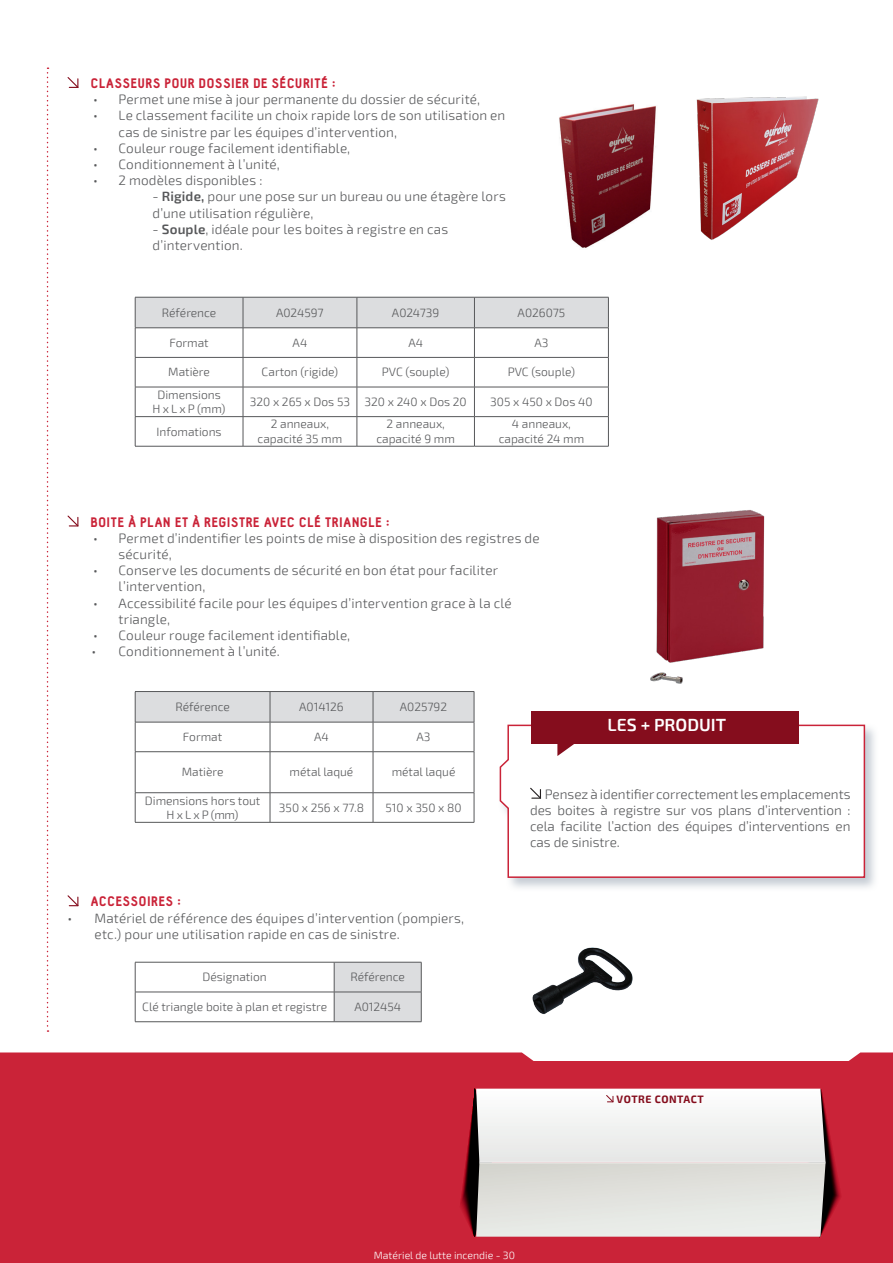
<style>
.page{position:relative;width:893px;height:1263px;background:#fff}
.page>*{position:absolute;margin:0;border:0;box-sizing:border-box;transform-origin:0 0}
.t1{font:600 17.55px "Exo 2";letter-spacing:-.005em;color:#fff}
.titre_fiche_produits{font:300 13.5px/16.2px "Exo 2";letter-spacing:.01em;color:#57585a}
.t2{font:900 13.5px "Hallosans";letter-spacing:.065em;color:#ca2338}
.titre_fiche_produits-2{font:300 12px/14.4px "Exo 2";color:#57585a;text-align:center}
.t3{font:300 10.5px "Exo 2";color:#fff}
.t4{font:700 10.5px "Exo 2";letter-spacing:.045em;color:#850d1d}
.s1{font-weight:600}
</style>
<div class="page">
<div style="left:0;top:1052px;width:893px;height:211px;background:#ca2338"></div>
<svg style="left:47px;top:68px;width:2px;height:964px"></svg>
<hr style="left:135px;top:962px;width:199px;height:1px;background:#57585a">
<hr style="left:135px;top:962px;width:1px;height:30px;background:#57585a">
<hr style="left:135px;top:992px;width:199px;height:1px;background:#57585a">
<svg style="left:135px;top:992px;width:1px;height:29px"></svg>
<hr style="left:135px;top:1021px;width:199px;height:1px;background:#57585a">
<svg style="left:334px;top:962px;width:88px;height:60px;background:#d4d5d7"></svg>
<img style="left:532px;top:947px;width:101px;height:67px">
<svg style="left:67px;top:895px;width:12px;height:12px"></svg>
<img style="left:650px;top:510px;width:115px;height:174px">
<hr style="left:270px;top:822px;width:103px;height:1px;background:#57585a">
<hr style="left:373px;top:822px;width:101px;height:1px;background:#57585a">
<svg style="left:135px;top:691px;width:340px;height:60px"></svg>
<hr style="left:135px;top:751px;width:135px;height:1px;background:#57585a">
<hr style="left:135px;top:752px;width:1px;height:40px;background:#57585a">
<hr style="left:135px;top:792px;width:135px;height:1px;background:#57585a">
<svg style="left:135px;top:793px;width:1px;height:29px"></svg>
<hr style="left:135px;top:822px;width:135px;height:1px;background:#57585a">
<hr style="left:270px;top:722px;width:103px;height:1px;background:#57585a">
<hr style="left:373px;top:722px;width:101px;height:1px;background:#57585a">
<hr style="left:270px;top:751px;width:103px;height:1px;background:#57585a">
<hr style="left:270px;top:752px;width:1px;height:40px;background:#57585a">
<hr style="left:373px;top:751px;width:101px;height:1px;background:#57585a">
<svg style="left:270px;top:793px;width:1px;height:29px"></svg>
<hr style="left:373px;top:752px;width:1px;height:40px;background:#57585a">
<hr style="left:474px;top:752px;width:1px;height:40px;background:#57585a">
<hr style="left:270px;top:792px;width:103px;height:1px;background:#57585a">
<hr style="left:373px;top:792px;width:101px;height:1px;background:#57585a">
<svg style="left:373px;top:793px;width:1px;height:29px"></svg>
<svg style="left:474px;top:793px;width:1px;height:29px"></svg>
<svg style="left:67px;top:515px;width:12px;height:12px"></svg>
<svg style="left:67px;top:77px;width:12px;height:11px"></svg>
<img style="left:559px;top:104px;width:75px;height:144px">
<hr style="left:243px;top:446px;width:114px;height:1px;background:#57585a">
<hr style="left:357px;top:446px;width:117px;height:1px;background:#57585a">
<hr style="left:474px;top:446px;width:135px;height:1px;background:#57585a">
<hr style="left:135px;top:446px;width:108px;height:1px;background:#57585a">
<svg style="left:135px;top:297px;width:474px;height:149px"></svg>
<div style="left:498px;top:723px;width:381px;height:169px;background:#b2bbc6;opacity:.75"></div>
<svg style="left:499px;top:724px;width:367px;height:155px"></svg>
<div style="left:531px;top:711px;width:267px;height:32px;background:#850d1d"></div>
<svg style="left:557px;top:743px;width:24px;height:13px"></svg>
<svg style="left:529px;top:787px;width:13px;height:13px"></svg>
<img style="left:634px;top:96px;width:185px;height:144px">
<svg style="left:459px;top:1089px;width:383px;height:148px"></svg>
<p class="t2" style="left:91px;top:76px;width:247px">CLASSEURS POUR DOSSIER DE SÉCURITÉ :</p>
<p class="titre_fiche_produits" style="left:93px;top:92px;width:389px">• Permet une mise à jour permanente du dossier de sécurité,</p>
<p class="titre_fiche_produits" style="left:119px;top:108px;width:388px;text-indent:-26px">• Le classement facilite un choix rapide lors de son utilisation en cas de sinistre par les équipes d’intervention,</p>
<p class="titre_fiche_produits" style="left:93px;top:140px;width:259px">• Couleur rouge facilement identifiable,</p>
<p class="titre_fiche_produits" style="left:93px;top:156px;width:188px">• Conditionnement à l’unité,</p>
<p class="titre_fiche_produits" style="left:93px;top:173px;width:171px">• 2 modèles disponibles :</p>
<p class="titre_fiche_produits" style="left:153px;top:189px;width:355px">- <span class="s1">Rigide,</span> pour une pose sur un bureau ou une étagère lors d’une utilisation régulière,</p>
<p class="titre_fiche_produits" style="left:153px;top:221px;width:297px">- <span class="s1">Souple</span>, idéale pour les boites à registre en cas d’intervention.</p>
<p class="titre_fiche_produits-2" style="left:162px;top:306px;width:56px">Référence</p>
<p class="titre_fiche_produits-2" style="left:276px;top:306px;width:49px">A024597</p>
<p class="titre_fiche_produits-2" style="left:392px;top:306px;width:49px">A024739</p>
<p class="titre_fiche_produits-2" style="left:518px;top:306px;width:49px">A026075</p>
<p class="titre_fiche_produits-2" style="left:169px;top:336px;width:41px">Format</p>
<p class="titre_fiche_produits-2" style="left:293px;top:336px;width:16px">A4</p>
<p class="titre_fiche_produits-2" style="left:408px;top:336px;width:16px">A4</p>
<p class="titre_fiche_produits-2" style="left:534px;top:336px;width:16px">A3</p>
<p class="titre_fiche_produits-2" style="left:168px;top:365px;width:43px">Matière</p>
<p class="titre_fiche_produits-2" style="left:262px;top:365px;width:78px">Carton (rigide)</p>
<p class="titre_fiche_produits-2" style="left:382px;top:365px;width:69px">PVC (souple)</p>
<p class="titre_fiche_produits-2" style="left:508px;top:365px;width:69px">PVC (souple)</p>
<p class="titre_fiche_produits-2" style="left:157px;top:388px;width:65px">Dimensions</p>
<p class="titre_fiche_produits-2" style="left:153px;top:402px;width:74px">H x L x P (mm)</p>
<p class="titre_fiche_produits-2" style="left:250px;top:395px;width:102px">320 x 265 x Dos 53</p>
<p class="titre_fiche_produits-2" style="left:365px;top:395px;width:104px">320 x 240 x Dos 20</p>
<p class="titre_fiche_produits-2" style="left:490px;top:395px;width:104px">305 x 450 x Dos 40</p>
<p class="titre_fiche_produits-2" style="left:157px;top:424px;width:67px">Infomations</p>
<p class="titre_fiche_produits-2" style="left:258px;top:417px;width:86px">2 anneaux, capacité 35 mm</p>
<p class="titre_fiche_produits-2" style="left:386px;top:417px;width:60px">2 anneaux,</p>
<p class="titre_fiche_produits-2" style="left:376px;top:432px;width:80px">capacité 9 mm</p>
<p class="titre_fiche_produits-2" style="left:512px;top:417px;width:61px">4 anneaux,</p>
<p class="titre_fiche_produits-2" style="left:499px;top:432px;width:87px">capacité 24 mm</p>
<p class="t2" style="left:91px;top:514px;width:301px">BOITE À PLAN ET À REGISTRE AVEC CLÉ TRIANGLE :</p>
<p class="titre_fiche_produits" style="left:119px;top:530px;width:423px;text-indent:-26px">• Permet d’indentifier les points de mise à disposition des registres de sécurité,</p>
<p class="titre_fiche_produits" style="left:119px;top:563px;width:381px;text-indent:-26px">• Conserve les documents de sécurité en bon état pour faciliter l’intervention,</p>
<p class="titre_fiche_produits" style="left:119px;top:595px;width:395px;text-indent:-26px">• Accessibilité facile pour les équipes d’intervention grace à la clé triangle,</p>
<p class="titre_fiche_produits" style="left:93px;top:627px;width:259px">• Couleur rouge facilement identifiable,</p>
<p class="titre_fiche_produits" style="left:92px;top:644px;width:190px">• Conditionnement à l’unité.</p>
<p class="titre_fiche_produits-2" style="left:175px;top:700px;width:56px">Référence</p>
<p class="titre_fiche_produits-2" style="left:299px;top:700px;width:46px">A014126</p>
<p class="titre_fiche_produits-2" style="left:400px;top:700px;width:49px">A025792</p>
<p class="titre_fiche_produits-2" style="left:183px;top:730px;width:41px">Format</p>
<p class="titre_fiche_produits-2" style="left:314px;top:730px;width:16px">A4</p>
<p class="titre_fiche_produits-2" style="left:416px;top:730px;width:16px">A3</p>
<p class="titre_fiche_produits-2" style="left:182px;top:765px;width:43px">Matière</p>
<p class="titre_fiche_produits-2" style="left:290px;top:765px;width:65px">métal laqué</p>
<p class="titre_fiche_produits-2" style="left:392px;top:765px;width:65px">métal laqué</p>
<p class="titre_fiche_produits-2" style="left:145px;top:793px;width:117px">Dimensions hors tout</p>
<p class="titre_fiche_produits-2" style="left:167px;top:808px;width:74px">H x L x P (mm)</p>
<p class="titre_fiche_produits-2" style="left:279px;top:800px;width:87px">350 x 256 x 77.8</p>
<p class="titre_fiche_produits-2" style="left:385px;top:800px;width:78px">510 x 350 x 80</p>
<p class="t2" style="left:91px;top:894px;width:92px">ACCESSOIRES :</p>
<p class="titre_fiche_produits" style="left:94px;top:910px;width:371px;text-indent:-27px">• Matériel de référence des équipes d’intervention (pompiers, etc.) pour une utilisation rapide en cas de sinistre.</p>
<p class="titre_fiche_produits-2" style="left:202px;top:970px;width:66px">Désignation</p>
<p class="titre_fiche_produits-2" style="left:350px;top:970px;width:56px">Référence</p>
<p class="titre_fiche_produits-2" style="left:142px;top:1000px;width:186px">Clé triangle boite à plan et registre</p>
<p class="titre_fiche_produits-2" style="left:354px;top:1000px;width:48px">A012454</p>
<p class="t1" style="left:608px;top:715px;width:120px">LES + PRODUIT</p>
<p class="titre_fiche_produits" style="left:530px;top:786px;width:322px;text-align:justify;text-indent:15px">Pensez à identifier correctement les emplacements des boites à registre sur vos plans d’intervention : cela facilite l’action des équipes d’interventions en cas de sinistre.</p>
<p class="t4" style="left:617px;top:1093px;width:89px">VOTRE CONTACT</p>
<p class="t3" style="left:374px;top:1249px;width:143px">Matériel de lutte incendie - 30</p>
</div>
